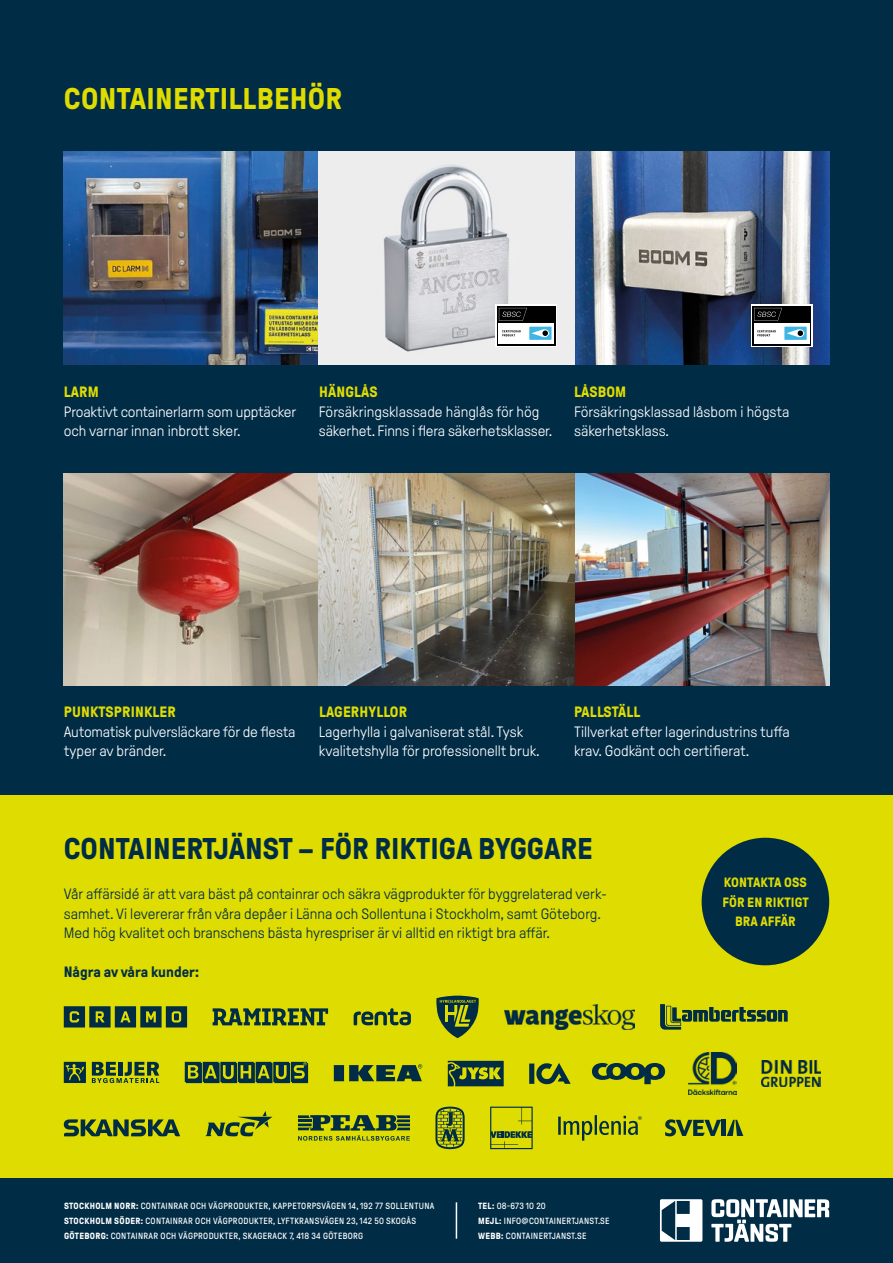
<style>
.page{position:relative;width:893px;height:1263px;background:#002c46}
.page>*{position:absolute;margin:0;border:0;box-sizing:border-box;transform-origin:0 0}
.t1{font:700 30px "GT Pressura";color:#002c46}
.t2{font:700 30px "GT Pressura";letter-spacing:.01em;color:#dedc00}
.t3{font:300 15px/19.5px "GT Pressura";color:#fff}
.t4{font:300 15px/19.5px "GT Pressura";color:#002c46}
.t5{font:700 15px "GT Pressura";letter-spacing:.01em;color:#dedc00}
.t6{font:700 15px "GT Pressura";color:#002c46}
.t7{font:700 13.5px/19.5px "GT Pressura";letter-spacing:.01em;color:#dedc00;text-align:center}
.t8{font:9px/15px "GT Pressura";letter-spacing:.035em;color:#fff}
.s1{font-weight:700}
</style>
<div class="page">
<div style="left:0;top:795px;width:893px;height:383px;background:#dedc00"></div>
<svg style="left:711px;top:1199px;width:118px;height:43px"></svg>
<svg style="left:660px;top:1199px;width:42px;height:43px"></svg>
<div style="left:702px;top:838px;width:127px;height:127px;background:#002c46;border-radius:50%"></div>
<img style="left:64px;top:151px;width:765px;height:213px">
<img style="left:64px;top:473px;width:765px;height:213px">
<svg style="left:334px;top:1064px;width:88px;height:17px"></svg>
<svg style="left:536px;top:1063px;width:35px;height:22px"></svg>
<div style="left:529px;top:1063px;width:5px;height:21px;background:#002c46"></div>
<svg style="left:185px;top:1062px;width:123px;height:21px"></svg>
<svg style="left:448px;top:1061px;width:56px;height:25px"></svg>
<img style="left:762px;top:1061px;width:59px;height:25px">
<svg style="left:92px;top:1062px;width:67px;height:21px"></svg>
<svg style="left:64px;top:1062px;width:22px;height:21px"></svg>
<img style="left:688px;top:1052px;width:48px;height:43px">
<svg style="left:64px;top:1006px;width:123px;height:21px"></svg>
<svg style="left:213px;top:1008px;width:115px;height:17px"></svg>
<svg style="left:436px;top:995px;width:43px;height:43px"></svg>
<svg style="left:354px;top:1008px;width:57px;height:17px"></svg>
<svg style="left:660px;top:1004px;width:128px;height:26px"></svg>
<img style="left:504px;top:1004px;width:131px;height:26px">
<svg style="left:206px;top:1111px;width:66px;height:26px"></svg>
<svg style="left:64px;top:1119px;width:116px;height:17px"></svg>
<svg style="left:490px;top:1106px;width:43px;height:43px"></svg>
<svg style="left:298px;top:1115px;width:112px;height:26px"></svg>
<svg style="left:558px;top:1115px;width:84px;height:26px"></svg>
<svg style="left:665px;top:1119px;width:56px;height:17px"></svg>
<hr style="left:722px;top:1120px;width:4px;height:16px;background:#002c46">
<svg style="left:727px;top:1120px;width:16px;height:16px"></svg>
<svg style="left:435px;top:1106px;width:30px;height:43px"></svg>
<hr style="left:456px;top:1202px;width:1px;height:37px;background:#fff">
<div style="left:496px;top:304px;width:61px;height:43px;background:#fff"></div>
<div style="left:497px;top:306px;width:59px;height:40px;background:#000"></div>
<svg style="left:499px;top:308px;width:28px;height:13px"></svg>
<div style="left:499px;top:323px;width:55px;height:21px;background:#fff"></div>
<div style="left:529px;top:327px;width:23px;height:13px;background:#3fb5e6"></div>
<svg style="left:531px;top:329px;width:18px;height:8px"></svg>
<svg style="left:502px;top:330px;width:19px;height:6px"></svg>
<div style="left:751px;top:304px;width:61px;height:43px;background:#fff"></div>
<div style="left:752px;top:306px;width:59px;height:40px;background:#000"></div>
<svg style="left:754px;top:308px;width:28px;height:13px"></svg>
<div style="left:754px;top:323px;width:55px;height:21px;background:#fff"></div>
<div style="left:784px;top:327px;width:23px;height:13px;background:#3fb5e6"></div>
<svg style="left:787px;top:329px;width:17px;height:8px"></svg>
<svg style="left:757px;top:330px;width:19px;height:6px"></svg>
<svg style="left:592px;top:1063px;width:73px;height:21px"></svg>
<h1 class="t2" style="left:64px;top:82px;width:280px">CONTAINERTILLBEHÖR</h1>
<p class="t5" style="left:64px;top:384px;width:36px">LARM</p>
<p class="t3" style="left:64px;top:402px;width:234px">Proaktivt containerlarm som upptäcker och varnar innan inbrott sker.</p>
<p class="t5" style="left:319px;top:384px;width:60px">HÄNGLÅS</p>
<p class="t3" style="left:319px;top:402px;width:235px">Försäkringsklassade hänglås för hög säkerhet. Finns i flera säkerhetsklasser.</p>
<p class="t5" style="left:574px;top:384px;width:54px">LÅSBOM</p>
<p class="t3" style="left:574px;top:402px;width:217px">Försäkringsklassad låsbom i högsta säkerhetsklass.</p>
<p class="t5" style="left:64px;top:704px;width:113px">PUNKTSPRINKLER</p>
<p class="t3" style="left:64px;top:722px;width:233px">Automatisk pulversläckare för de flesta typer av bränder.</p>
<p class="t5" style="left:319px;top:704px;width:90px">LAGERHYLLOR</p>
<p class="t3" style="left:319px;top:722px;width:222px">Lagerhylla i galvaniserat stål. Tysk kvalitetshylla för professionellt bruk.</p>
<p class="t5" style="left:574px;top:704px;width:68px">PALLSTÄLL</p>
<p class="t3" style="left:574px;top:722px;width:217px">Tillverkat efter lagerindustrins tuffa krav. Godkänt och certifierat.</p>
<h1 class="t1" style="left:64px;top:832px;width:530px">CONTAINERTJÄNST – FÖR RIKTIGA BYGGARE</h1>
<p class="t4" style="left:64px;top:884px;width:545px">Vår affärsidé är att vara bäst på containrar och säkra vägprodukter för byggrelaterad verk&shy;samhet. Vi levererar från våra depåer i Länna och Sollentuna i Stockholm, samt Göteborg.<br>Med hög kvalitet och branschens bästa hyrespriser är vi alltid en riktigt bra affär.</p>
<p class="t6" style="left:64px;top:964px;width:137px">Några av våra kunder:</p>
<p class="t8" style="left:64px;top:1198px;width:372px"><span class="s1">STOCKHOLM NORR:</span> CONTAINRAR OCH VÄGPRODUKTER, KAPPETORPSVÄGEN 14, 192 77 SOLLENTUNA<br><span class="s1">STOCKHOLM SÖDER:</span> CONTAINRAR OCH VÄGPRODUKTER, LYFTKRANSVÄGEN 23, 142 50 SKOGÅS<br><span class="s1">GÖTEBORG:</span> CONTAINRAR OCH VÄGPRODUKTER, SKAGERACK 7, 418 34 GÖTEBORG</p>
<p class="t8" style="left:478px;top:1198px;width:133px"><span class="s1">TEL:</span> 08-673 10 20<br><span class="s1">MEJL:</span> INFO@CONTAINERTJANST.SE<br><span class="s1">WEBB:</span> CONTAINERTJANST.SE</p>
<p class="t7" style="left:722px;top:873px;width:88px">KONTAKTA OSS<br>FÖR EN RIKTIGT<br>BRA AFFÄR</p>
</div>
